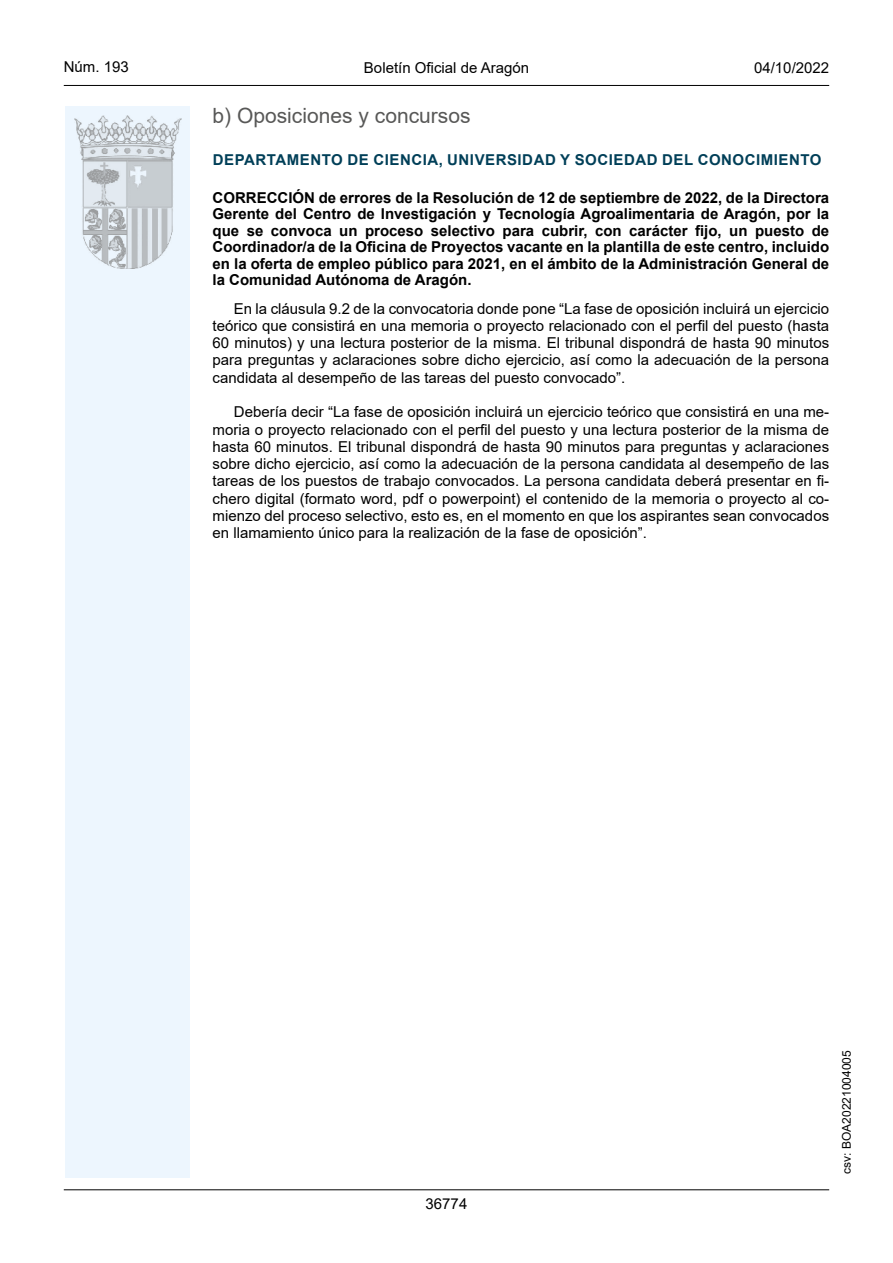
<style>
.page{position:relative;width:893px;height:1263px;background:#fff}
.page>*{position:absolute;margin:0;border:0;box-sizing:border-box;transform-origin:0 0}
.Sub_Seccion{font:21px "Arial";color:#585857}
.inicio_de_parrafo{font:15px/17.2px "Arial";color:#000;text-align:justify}
.Titulo_text{font:15px/16.5px "Arial Bold MT2";color:#000;text-align:justify}
.emisor_text{font:15px "Arial Bold MT2";letter-spacing:.035em;color:#003f58}
.estilo_head-c{font:15px "Arial";color:#000}
.estilo_head-d{font:15px "Arial MT2";color:#000}
.estilo_head-i{font:15px "Arial MT2";color:#000}
.numero_pagina{font:15px "Arial MT2";color:#000}
.estilo_head-i-2{font:12px "Arial MT2";color:#000}
.s1{font-family:"Arial";font-weight:700}
</style>
<div class="page">
<div style="left:65px;top:106px;width:125px;height:1072px;background:#edf6fe"></div>
<img style="left:75px;top:115px;width:106px;height:153px">
<hr style="left:64px;top:85px;width:765px;height:1px;background:#000">
<hr style="left:64px;top:1189px;width:765px;height:1px;background:#000">
<p class="estilo_head-i" style="left:64px;top:57px;width:67px">Núm. 193</p>
<p class="estilo_head-c" style="left:364px;top:57px;width:167px">Boletín Oficial de Aragón</p>
<p class="estilo_head-d" style="left:754px;top:57px;width:77px">04/10/2022</p>
<h4 class="Sub_Seccion" style="left:213px;top:101px;width:259px">b) Oposiciones y concursos</h4>
<h5 class="emisor_text" style="left:213px;top:149px;width:610px">DEPARTAMENTO DE CIENCIA, UNIVERSIDAD Y SOCIEDAD DEL CONOCIMIENTO</h5>
<p class="Titulo_text" style="left:213px;top:189px;width:618px">CORRECCIÓN de errores de la Resolución de 12 de septiembre de 2022, de la Directora Gerente del Centro de Investigación y Tecnología Agroalimentaria de Aragón, por la <span class="s1">que se convoca un proceso selectivo para cubrir, con carácter fijo, un puesto de Coordinador/a de la Oficina de Proyectos vacante en la plantilla de este centro, incluido </span>en la oferta de empleo público para 2021, en el ámbito de la Administración General de la Comunidad Autónoma de Aragón.</p>
<p class="inicio_de_parrafo" style="left:213px;top:300px;width:618px;text-indent:21px">En la cláusula 9.2 de la convocatoria donde pone “La fase de oposición incluirá un ejercicio teórico que consistirá en una memoria o proyecto relacionado con el perfil del puesto (hasta 60 minutos) y una lectura posterior de la misma. El tribunal dispondrá de hasta 90 minutos para preguntas y aclaraciones sobre dicho ejercicio, así como la adecuación de la persona candidata al desempeño de las tareas del puesto convocado”.</p>
<p class="inicio_de_parrafo" style="left:213px;top:403px;width:618px;text-indent:21px">Debería decir “La fase de oposición incluirá un ejercicio teórico que consistirá en una me&shy;moria o proyecto relacionado con el perfil del puesto y una lectura posterior de la misma de hasta 60 minutos. El tribunal dispondrá de hasta 90 minutos para preguntas y aclaraciones sobre dicho ejercicio, así como la adecuación de la persona candidata al desempeño de las tareas de los puestos de trabajo convocados. La persona candidata deberá presentar en fi&shy;chero digital (formato word, pdf o powerpoint) el contenido de la memoria o proyecto al co&shy;mienzo del proceso selectivo, esto es, en el momento en que los aspirantes sean convocados en llamamiento único para la realización de la fase de oposición”.</p>
<p class="numero_pagina" style="left:426px;top:1193px;width:43px">36774</p>
<p class="estilo_head-i-2" style="left:838px;top:1174px;width:125px;rotate:-90deg">csv: BOA20221004005</p>
</div>
